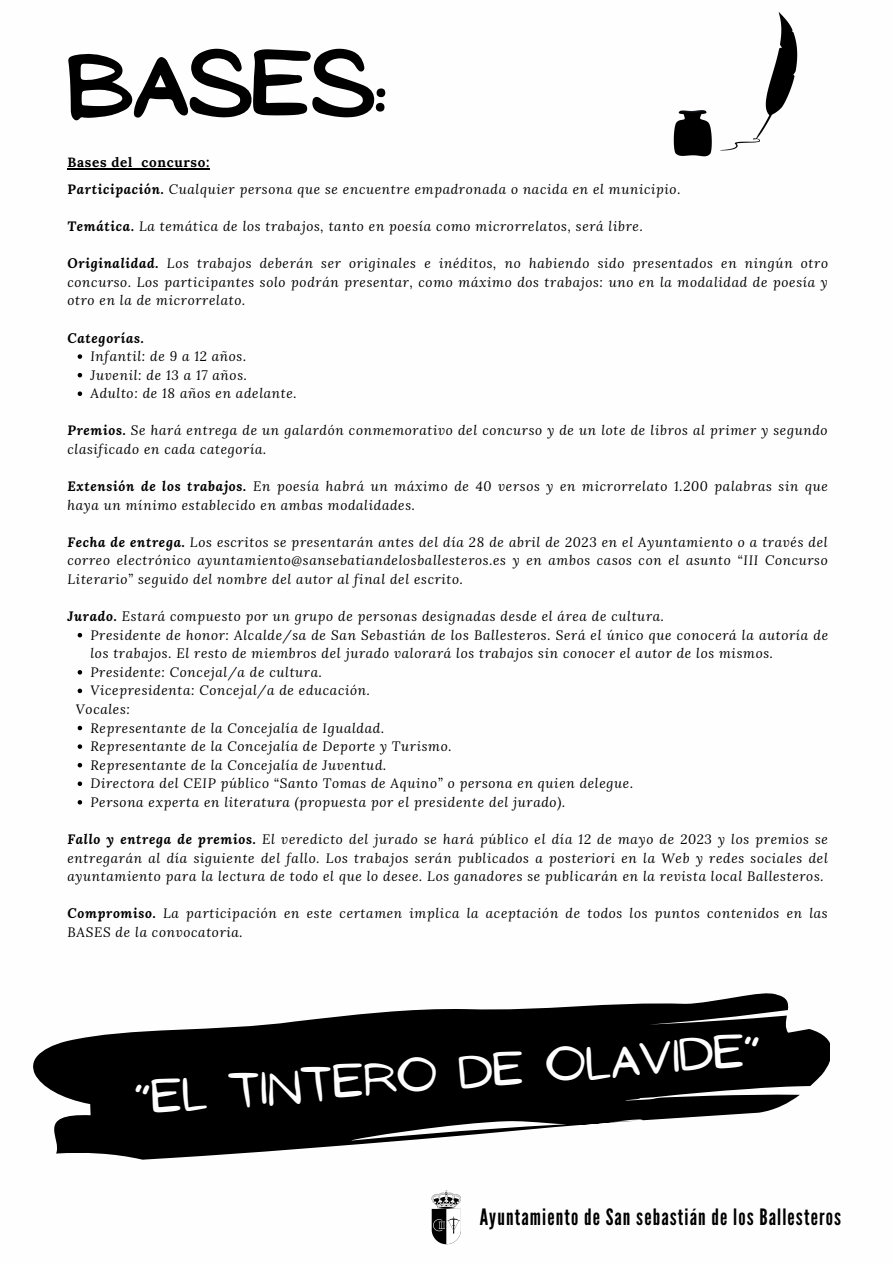
<style>
.page{position:relative;width:893px;height:1263px;background:#fff}
.page>*{position:absolute;margin:0;border:0;box-sizing:border-box;transform-origin:0 0}
.t1{font:82.2px "NF Ananias Bold";color:#000}
.t2{font:43.28px "NF Ananias Regular";color:#fefefe}
.t3{font:22.5px "League Gothic";letter-spacing:.05em;color:#000}
.t4{font:italic 13.5px/18.6px "Lora";letter-spacing:.05em;color:#000}
.t5{font:italic 700 13.5px "Lora";letter-spacing:.05em;color:#000}
.s1{font-weight:700;font-style:normal}
.s2{font-weight:700}
</style>
<div class="page">
<img style="left:431px;top:1190px;width:30px;height:55px">
<svg style="left:33px;top:993px;width:796px;height:167px;fill:#000"></svg>
<svg style="left:78px;top:354px;width:4px;height:5px"></svg>
<svg style="left:78px;top:373px;width:4px;height:4px"></svg>
<svg style="left:78px;top:391px;width:4px;height:5px"></svg>
<svg style="left:78px;top:633px;width:4px;height:4px"></svg>
<svg style="left:78px;top:670px;width:4px;height:4px"></svg>
<svg style="left:78px;top:689px;width:4px;height:4px"></svg>
<svg style="left:78px;top:726px;width:4px;height:4px"></svg>
<svg style="left:78px;top:744px;width:4px;height:5px"></svg>
<svg style="left:78px;top:763px;width:4px;height:4px"></svg>
<svg style="left:78px;top:781px;width:4px;height:5px"></svg>
<svg style="left:78px;top:800px;width:4px;height:4px"></svg>
<hr style="left:67px;top:168px;width:66px;height:1px;background:#000">
<hr style="left:141px;top:168px;width:69px;height:1px;background:#000">
<img style="left:673px;top:11px;width:125px;height:146px">
<h1 class="t1" style="left:67px;top:38px;width:320px">BASES:</h1>
<p class="t4" style="left:67px;top:148px;width:614px;line-height:27px"><span class="s1">Bases del concurso:<br>P</span><span class="s2">articipación.</span> Cualquier persona que se encuentre empadronada o nacida en el municipio.</p>
<p class="t4" style="left:67px;top:217px;width:577px"><span class="s2">Temática.</span> La temática de los trabajos, tanto en poesía como microrrelatos, será libre.</p>
<p class="t4" style="left:67px;top:254px;width:762px;text-align:justify"><span class="s2">Originalidad.</span> Los trabajos deberán ser originales e inéditos, no habiendo sido presentados en ningún otro concurso. Los participantes solo podrán presentar, como máximo dos trabajos: uno en la modalidad de poesía y otro en la de microrrelato.</p>
<p class="t5" style="left:67px;top:329px;width:78px">Categorías.</p>
<p class="t4" style="left:90px;top:347px;width:208px">Infantil: de 9 a 12 años.<br>Juvenil: de 13 a 17 años.<br>Adulto: de 18 años en adelante.</p>
<p class="t4" style="left:67px;top:421px;width:761px"><span class="s2">Premios.</span> Se hará entrega de un galardón conmemorativo del concurso y de un lote de libros al primer y segundo clasificado en cada categoría.</p>
<p class="t4" style="left:67px;top:477px;width:762px"><span class="s2">Extensión de los trabajos.</span> En poesía habrá un máximo de 40 versos y en microrrelato 1.200 palabras sin que haya un mínimo establecido en ambas modalidades.</p>
<p class="t4" style="left:67px;top:532px;width:762px;text-align:justify"><span class="s2">Fecha de entrega.</span> Los escritos se presentarán antes del día 28 de abril de 2023 en el Ayuntamiento o a través del correo electrónico ayuntamiento@sansebatiandelosballesteros.es y en ambos casos con el asunto “III Concurso Literario” seguido del nombre del autor al final del escrito.</p>
<p class="t4" style="left:67px;top:607px;width:598px"><span class="s2">Jurado.</span> Estará compuesto por un grupo de personas designadas desde el área de cultura.</p>
<p class="t4" style="left:90px;top:625px;width:739px">Presidente de honor: Alcalde/sa de San Sebastián de los Ballesteros. Será el único que conocerá la autoría de los trabajos. El resto de miembros del jurado valorará los trabajos sin conocer el autor de los mismos.<br>Presidente: Concejal/a de cultura.<br>Vicepresidenta: Concejal/a de educación.</p>
<p class="t4" style="left:90px;top:718px;width:544px">Representante de la Concejalía de Igualdad.<br>Representante de la Concejalía de Deporte y Turismo.<br>Representante de la Concejalía de Juventud.<br>Directora del CEIP público “Santo Tomas de Aquino” o persona en quien delegue.<br>Persona experta en literatura (propuesta por el presidente del jurado).</p>
<p class="t4" style="left:76px;top:699px;width:55px">Vocales:</p>
<p class="t4" style="left:67px;top:829px;width:762px;text-align:justify"><span class="s2">Fallo y entrega de premios.</span> El veredicto del jurado se hará público el día 12 de mayo de 2023 y los premios se entregarán al día siguiente del fallo. Los trabajos serán publicados a posteriori en la Web y redes sociales del ayuntamiento para la lectura de todo el que lo desee. Los ganadores se publicarán en la revista local Ballesteros.</p>
<p class="t4" style="left:67px;top:904px;width:761px"><span class="s2">Compromiso.</span> La participación en este certamen implica la aceptación de todos los puntos contenidos en las<br>BASES de la convocatoria.</p>
<h2 class="t2" style="left:133px;top:1071px;width:629px;rotate:-4deg">“EL TINTERO DE OLAVIDE”</h2>
<h3 class="t3" style="left:480px;top:1204px;width:363px">Ayuntamiento de San sebastián de los Ballesteros</h3>
</div>
